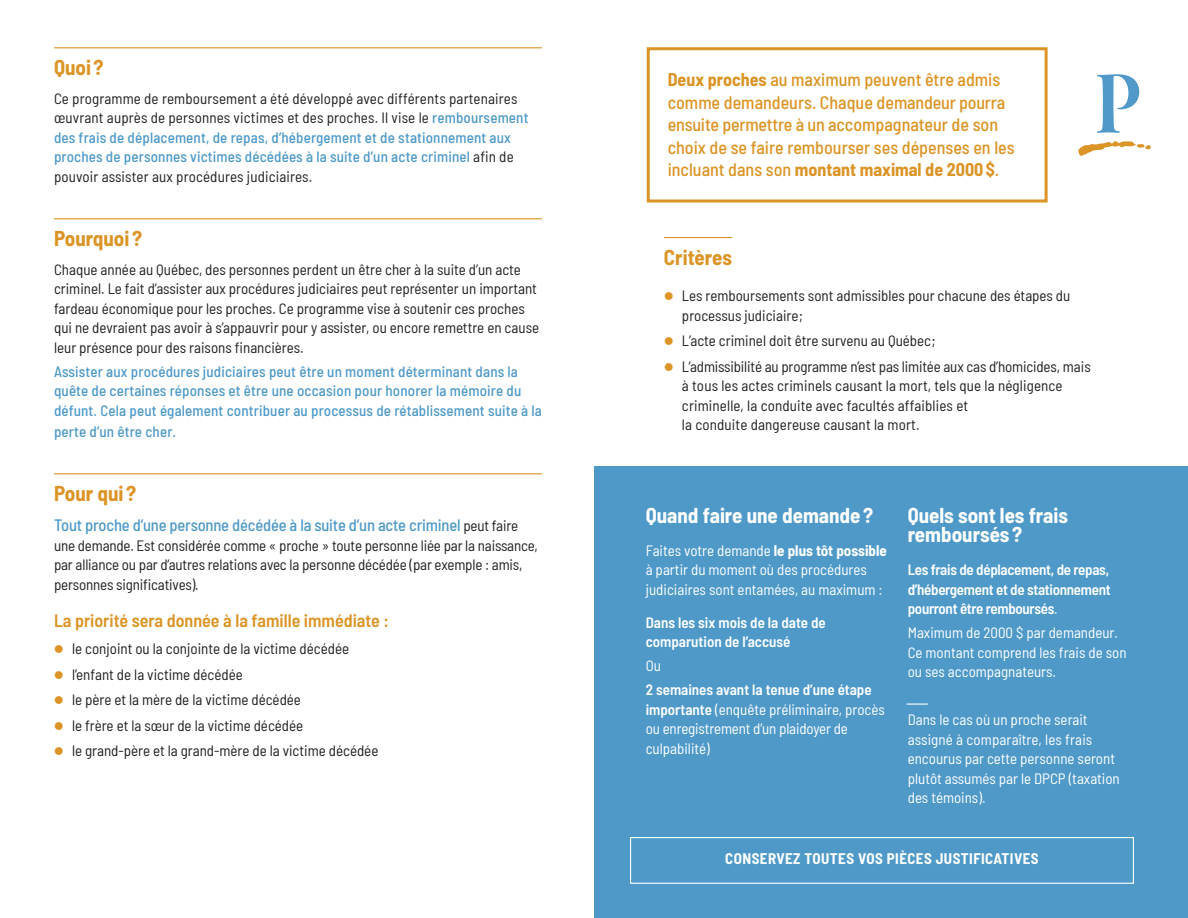
<style>
.page{position:relative;width:1188px;height:918px;background:#fff}
.page>*{position:absolute;margin:0;border:0;box-sizing:border-box;transform-origin:0 0}
.t1{font:700 semi-condensed 21px/19.5px "Barlow";color:#fff}
.t2{font:700 semi-condensed 21px "Barlow";color:#db9425}
.t3{font:500 semi-condensed 18px/22.5px "Barlow";color:#db9425}
.t4{font:600 semi-condensed 18px "Barlow";color:#db9425}
.t5{font:500 semi-condensed 16.5px "Barlow";letter-spacing:-.01em;color:#4e99c8}
.t6{font:semi-condensed 15px/19.5px "Barlow";color:#231f20}
.t7{font:semi-condensed 15px/19.5px "Barlow";color:#fff}
.t8{font:500 semi-condensed 15px/19.5px "Barlow";letter-spacing:.01em;color:#4e99c8}
.t9{font:600 semi-condensed 15px/19.5px "Barlow";letter-spacing:-.02em;color:#fff;text-align:justify}
.t10{font:600 semi-condensed 15px/19.5px "Barlow";color:#fff}
.t11{font:700 semi-condensed 15px "Barlow";letter-spacing:.03em;color:#fff}
.s1{font-weight:500;color:#4e99c8}
.s2{font-weight:400;font-size:15px;color:#231f20}
.s3{font-weight:700}
.s4{font-weight:600}
.s5{font-weight:400}
</style>
<div class="page">
<div style="left:595px;top:466px;width:593px;height:452px;background:#4e99c8"></div>
<svg style="left:907px;top:704px;width:21px;height:1px"></svg>
<svg style="left:1097px;top:74px;width:42px;height:59px"></svg>
<svg style="left:1078px;top:141px;width:73px;height:15px"></svg>
<hr style="left:54px;top:47px;width:488px;height:1px;background:#db9425">
<hr style="left:54px;top:218px;width:488px;height:1px;background:#db9425">
<hr style="left:54px;top:473px;width:488px;height:1px;background:#db9425">
<hr style="left:664px;top:237px;width:68px;height:1px;background:#db9425">
<div style="left:647px;top:47px;width:401px;height:155px;border:3px solid #db9425"></div>
<div style="left:630px;top:837px;width:504px;height:47px;border:1px solid #fff"></div>
<h1 class="t2" style="left:54px;top:53px;width:51px">Quoi ?</h1>
<p class="t6" style="left:54px;top:88px;width:476px">Ce programme de remboursement a été développé avec différents partenaires œuvrant auprès de personnes victimes et des proches. Il vise le <span class="s1">remboursement des frais de déplacement, de repas, d’hébergement et de stationnement aux proches de personnes victimes décédées à la suite d’un acte criminel</span> afin de pouvoir assister aux procédures judiciaires.</p>
<h1 class="t2" style="left:54px;top:224px;width:90px">Pourquoi ?</h1>
<p class="t6" style="left:54px;top:259px;width:487px">Chaque année au Québec, des personnes perdent un être cher à la suite d’un acte criminel. Le fait d’assister aux procédures judiciaires peut représenter un important fardeau économique pour les proches. Ce programme vise à soutenir ces proches qui ne devraient pas avoir à s’appauvrir pour y assister, ou encore remettre en cause leur présence pour des raisons financières.</p>
<p class="t8" style="left:54px;top:361px;width:489px">Assister aux procédures judiciaires peut être un moment déterminant dans la quête de certaines réponses et être une occasion pour honorer la mémoire du défunt. Cela peut également contribuer au processus de rétablissement suite à la</p>
<p class="t8" style="left:54px;top:421px;width:123px">perte d’un être cher.</p>
<h1 class="t2" style="left:54px;top:479px;width:84px">Pour qui ?</h1>
<p class="t5" style="left:54px;top:514px;width:466px">Tout proche d’une personne décédée à la suite d’un acte criminel <span class="s2">peut faire</span></p>
<p class="t6" style="left:54px;top:535px;width:485px">une demande. Est considérée comme « proche » toute personne liée par la naissance, par alliance ou par d’autres relations avec la personne décédée (par exemple : amis, personnes significatives).</p>
<p class="t4" style="left:54px;top:608px;width:337px">La priorité sera donnée à la famille immédiate :</p>
<p class="t6" style="left:72px;top:635px;width:308px;line-height:25.5px">le conjoint ou la conjointe de la victime décédée l’enfant de la victime décédée<br>le père et la mère de la victime décédée<br>le frère et la sœur de la victime décédée<br>le grand-père et la grand-mère de la victime décédée</p>
<p class="t3" style="left:668px;top:67px;width:348px"><span class="s3">Deux proches</span> au maximum peuvent être admis comme demandeurs. Chaque demandeur pourra ensuite permettre à un accompagnateur de son choix de se faire rembourser ses dépenses en les incluant dans son <span class="s3">montant maximal de 2000$</span>.</p>
<h1 class="t2" style="left:664px;top:242px;width:69px">Critères</h1>
<p class="t6" style="left:682px;top:285px;width:390px">Les remboursements sont admissibles pour chacune des étapes du processus judiciaire;</p>
<p class="t6" style="left:682px;top:327px;width:411px;line-height:25.5px">L’acte criminel doit être survenu au Québec;<br>L’admissibilité au programme n’est pas limitée aux cas d’homicides, mais</p>
<p class="t6" style="left:682px;top:375px;width:382px">à tous les actes criminels causant la mort, tels que la négligence criminelle, la conduite avec facultés affaiblies et<br>la conduite dangereuse causant la mort.</p>
<h1 class="t1" style="left:646px;top:504px;width:229px">Quand faire une demande ?</h1>
<p class="t7" style="left:646px;top:540px;width:243px">Faites votre demande <span class="s3">le plus tôt possible </span>à partir du moment où des procédures judiciaires sont entamées, au maximum :</p>
<p class="t10" style="left:646px;top:612px;width:182px">Dans les six mois de la date de comparution de l’accusé</p>
<p class="t7" style="left:646px;top:655px;width:17px">Ou</p>
<p class="t7" style="left:646px;top:679px;width:241px"><span class="s4">2 semaines avant la tenue d’une étape importante</span> (enquête préliminaire, procès ou enregistrement d’un plaidoyer de culpabilité)</p>
<h1 class="t1" style="left:908px;top:504px;width:162px">Quels sont les frais remboursés ?</h1>
<p class="t9" style="left:908px;top:559px;width:204px">Les frais de déplacement, de repas, d’hébergement et de stationnement pourront être remboursés<span class="s5">.</span></p>
<p class="t7" style="left:908px;top:622px;width:220px">Maximum de 2000 $ par demandeur.<br>Ce montant comprend les frais de son ou ses accompagnateurs.</p>
<p class="t7" style="left:908px;top:709px;width:214px">Dans le cas où un proche serait assigné à comparaître, les frais encourus par cette personne seront plutôt assumés par le DPCP (taxation des témoins).</p>
<p class="t11" style="left:725px;top:847px;width:315px">CONSERVEZ TOUTES VOS PIÈCES JUSTIFICATIVES</p>
</div>
